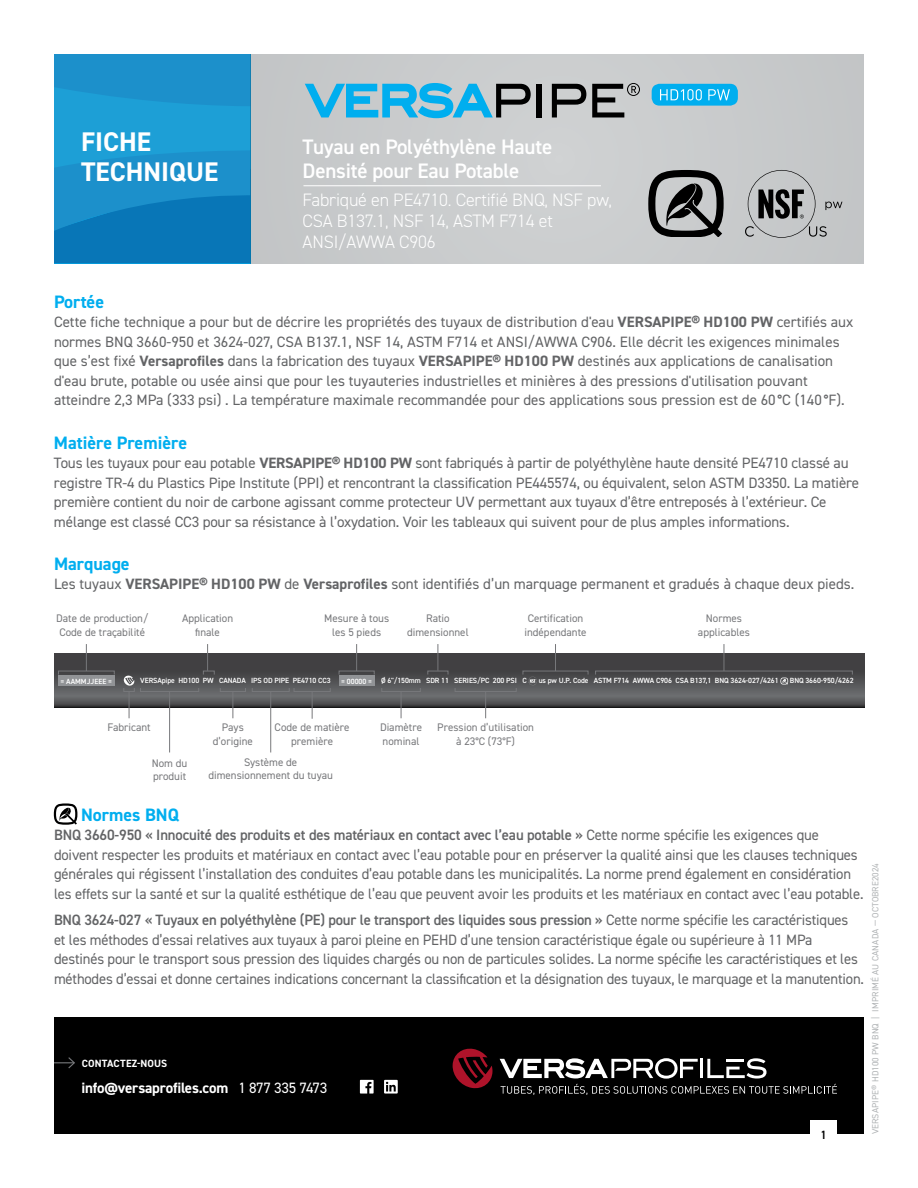
<style>
.page{position:relative;width:918px;height:1188px;background:#fff}
.page>*{position:absolute;margin:0;border:0;box-sizing:border-box;transform-origin:0 0}
.t1{font:700 27px/30px "DIN2014";color:#fff}
.t2{font:600 21px/24px "DIN2014";letter-spacing:-.01em;color:#fff}
.t3{font:300 18px/21px "DIN2014";letter-spacing:-.01em;color:#fff}
.t4{font:700 18px "DIN2014";color:#00aeef}
.t5{font:15px/19.5px "DIN2014";letter-spacing:-.01em;color:#636466}
.t6{font:700 15px "DIN2014";letter-spacing:-.015em;color:#fff}
.t7{font:600 12px "DIN2014";color:#000}
.t8{font:10.95px/13.2px "DIN2014";color:#77787b;text-align:center}
.t9{font:700 10.5px "DIN2014";letter-spacing:.01em;color:#fff}
.t10{font:9px "DIN2014";letter-spacing:.01em;color:#b1b4b6}
.t11{font:600 7.5px "DIN2014";letter-spacing:-.01em;color:#fff}
.s1{font-weight:700}
.s2{font-weight:600}
.s3{font-weight:400}
</style>
<div class="page">
<div style="left:54px;top:1017px;width:810px;height:117px;background:#000"></div>
<svg style="left:452px;top:1048px;width:41px;height:41px"></svg>
<svg style="left:500px;top:1058px;width:337px;height:37px"></svg>
<svg style="left:54px;top:54px;width:197px;height:209px;background:#168cc8"></svg>
<div style="left:251px;top:54px;width:613px;height:209px;background:#c9cbcc"></div>
<hr style="left:303px;top:186px;width:298px;height:1px;background:#fff">
<svg style="left:745px;top:170px;width:97px;height:68px"></svg>
<hr style="left:32px;top:1062px;width:42px;height:1px;background:#77787b">
<svg style="left:67px;top:1057px;width:8px;height:12px"></svg>
<div style="left:28px;top:994px;width:26px;height:146px;background:#fff"></div>
<svg style="left:360px;top:1080px;width:14px;height:14px"></svg>
<svg style="left:384px;top:1080px;width:14px;height:14px"></svg>
<div style="left:810px;top:1120px;width:27px;height:28px;background:#fff"></div>
<div style="left:536px;top:84px;width:6px;height:33px;background:#000"></div>
<svg style="left:552px;top:84px;width:34px;height:33px"></svg>
<svg style="left:305px;top:83px;width:226px;height:35px"></svg>
<div style="left:652px;top:84px;width:86px;height:22px;background:#00aeef;border-radius:8px"></div>
<svg style="left:592px;top:83px;width:48px;height:34px"></svg>
<svg style="left:660px;top:89px;width:42px;height:11px"></svg>
<svg style="left:708px;top:89px;width:22px;height:11px"></svg>
<svg style="left:648px;top:170px;width:76px;height:66px"></svg>
<svg style="left:54px;top:654px;width:810px;height:54px;background:#4d4d4f"></svg>
<svg style="left:312px;top:692px;width:1px;height:27px"></svg>
<hr style="left:169px;top:692px;width:1px;height:60px;background:#77787b">
<hr style="left:270px;top:692px;width:1px;height:60px;background:#77787b">
<svg style="left:207px;top:644px;width:1px;height:27px"></svg>
<svg style="left:233px;top:692px;width:1px;height:26px"></svg>
<svg style="left:555px;top:644px;width:1px;height:27px"></svg>
<svg style="left:86px;top:644px;width:1px;height:27px"></svg>
<div style="left:58px;top:676px;width:56px;height:10px;background:#919396"></div>
<svg style="left:528px;top:677px;width:9px;height:9px"></svg>
<svg style="left:780px;top:678px;width:8px;height:7px"></svg>
<div style="left:339px;top:676px;width:35px;height:10px;background:#919396"></div>
<svg style="left:356px;top:644px;width:1px;height:27px"></svg>
<svg style="left:129px;top:692px;width:1px;height:26px"></svg>
<svg style="left:124px;top:675px;width:10px;height:11px"></svg>
<svg style="left:485px;top:692px;width:1px;height:26px"></svg>
<svg style="left:401px;top:692px;width:1px;height:26px"></svg>
<svg style="left:438px;top:644px;width:1px;height:27px"></svg>
<svg style="left:724px;top:644px;width:1px;height:27px"></svg>
<svg style="left:54px;top:803px;width:23px;height:22px"></svg>
<div style="left:595px;top:671px;width:258px;height:4px;border:1px solid #77787b"></div>
<div style="left:523px;top:671px;width:65px;height:4px;border:1px solid #77787b"></div>
<div style="left:428px;top:671px;width:20px;height:4px;border:1px solid #77787b"></div>
<div style="left:339px;top:671px;width:35px;height:4px;border:1px solid #77787b"></div>
<div style="left:124px;top:688px;width:10px;height:4px;border:1px solid #77787b"></div>
<div style="left:140px;top:688px;width:59px;height:4px;border:1px solid #77787b"></div>
<div style="left:220px;top:688px;width:26px;height:4px;border:1px solid #77787b"></div>
<div style="left:252px;top:688px;width:37px;height:4px;border:1px solid #77787b"></div>
<div style="left:294px;top:688px;width:36px;height:4px;border:1px solid #77787b"></div>
<div style="left:382px;top:688px;width:39px;height:4px;border:1px solid #77787b"></div>
<div style="left:455px;top:688px;width:61px;height:4px;border:1px solid #77787b"></div>
<div style="left:58px;top:671px;width:56px;height:4px;border:1px solid #77787b"></div>
<div style="left:203px;top:671px;width:11px;height:4px;border:1px solid #77787b"></div>
<h1 class="t1" style="left:81px;top:127px;width:139px">FICHE<br>TECHNIQUE</h1>
<h2 class="t2" style="left:303px;top:135px;width:251px">Tuyau en Polyéthylène Haute<br>Densité pour Eau Potable</h2>
<p class="t3" style="left:303px;top:189px;width:311px">Fabriqué en PE4710. Certifié BNQ, NSF pw,<br>CSA B137.1, NSF 14, ASTM F714 et<br>ANSI/AWWA C906</p>
<p class="t4" style="left:54px;top:290px;width:52px">Portée</p>
<p class="t5" style="left:54px;top:312px;width:801px">Cette fiche technique a pour but de décrire les propriétés des tuyaux de distribution d'eau <span class="s1">VERSAPIPE® HD100 PW</span> certifiés aux normes BNQ 3660-950 et 3624-027, CSA B137.1, NSF 14, ASTM F714 et ANSI/AWWA C906. Elle décrit les exigences minimales que s’est fixé <span class="s1">Versaprofiles</span> dans la fabrication des tuyaux <span class="s1">VERSAPIPE® HD100 PW</span> destinés aux applications de canalisation d'eau brute, potable ou usée ainsi que pour les tuyauteries industrielles et minières à des pressions d'utilisation pouvant atteindre 2,3 MPa (333 psi) . La température maximale recommandée pour des applications sous pression est de 60<span class="s2">°</span>C (140 <span class="s2">°</span>F).</p>
<p class="t4" style="left:54px;top:430px;width:135px">Matière Première</p>
<p class="t5" style="left:54px;top:453px;width:807px">Tous les tuyaux pour eau potable <span class="s1">VERSAPIPE® HD100 PW</span> sont fabriqués à partir de polyéthylène haute densité PE4710 classé au registre TR-4 du Plastics Pipe Institute (PPI) et rencontrant la classification PE445574, ou équivalent, selon ASTM D3350. La matière première contient du noir de carbone agissant comme protecteur UV permettant aux tuyaux d’être entreposés à l’extérieur. Ce mélange est classé CC3 pour sa résistance à l’oxydation. Voir les tableaux qui suivent pour de plus amples informations.</p>
<p class="t4" style="left:54px;top:552px;width:77px">Marquage</p>
<p class="t5" style="left:54px;top:574px;width:802px">Les tuyaux <span class="s1">VERSAPIPE® HD100 PW</span> de <span class="s1">Versaprofiles</span> sont identifiés d’un marquage permanent et gradués à chaque deux pieds.</p>
<p class="t8" style="left:56px;top:612px;width:94px;text-align:left">Date de production/<br>Code de traçabilité</p>
<p class="t8" style="left:182px;top:612px;width:53px">Application finale</p>
<p class="t8" style="left:324px;top:612px;width:67px">Mesure à tous les 5 pieds</p>
<p class="t8" style="left:524px;top:612px;width:64px">Certification indépendante</p>
<p class="t8" style="left:407px;top:612px;width:63px">Ratio dimensionnel</p>
<p class="t8" style="left:698px;top:612px;width:53px">Normes applicables</p>
<p class="t11" style="left:60px;top:676px;width:53px">= AAMMJJEEE =</p>
<p class="t11" style="left:140px;top:676px;width:192px">VERSApipe HD100 PW CANADA IPS OD PIPE PE4710 CC3</p>
<p class="t11" style="left:381px;top:676px;width:147px">Ø 6''/150mm SDR 11 SERIES/PC 200 PSI C</p>
<p class="t11" style="left:539px;top:676px;width:241px">us pw U.P. Code ASTM F714 AWWA C906 CSA B137,1 BNQ 3624-027/4261</p>
<p class="t11" style="left:790px;top:676px;width:65px">BNQ 3660-950/4262</p>
<p class="t11" style="left:341px;top:676px;width:33px">= 00000 =</p>
<p class="t8" style="left:107px;top:721px;width:45px">Fabricant</p>
<p class="t8" style="left:437px;top:721px;width:98px">Pression d’utilisation à 23°C (73°F)</p>
<p class="t8" style="left:275px;top:721px;width:76px">Code de matière première</p>
<p class="t8" style="left:380px;top:721px;width:44px;text-align:left">Diamètre nominal</p>
<p class="t8" style="left:213px;top:721px;width:42px">Pays d’origine</p>
<p class="t8" style="left:152px;top:756px;width:37px;text-align:left">Nom du produit</p>
<p class="t8" style="left:208px;top:756px;width:126px">Système de dimensionnement du tuyau</p>
<p class="t4" style="left:81px;top:803px;width:100px">Normes BNQ</p>
<p class="t5" style="left:54px;top:825px;width:811px"><span class="s2">BNQ 3660-950 « Innocuité des produits et des matériaux en contact avec l’eau potable »</span> Cette norme spécifie les exigences que doivent respecter les produits et matériaux en contact avec l’eau potable pour en préserver la qualité ainsi que les clauses techniques générales qui régissent l’installation des conduites d’eau potable dans les municipalités. La norme prend également en considération les effets sur la santé et sur la qualité esthétique de l’eau que peuvent avoir les produits et les matériaux en contact avec l’eau potable.</p>
<p class="t5" style="left:54px;top:910px;width:812px"><span class="s2">BNQ 3624-027 « Tuyaux en polyéthylène (PE) pour le transport des liquides sous pression »</span> Cette norme spécifie les caractéristiques<br>et les méthodes d’essai relatives aux tuyaux à paroi pleine en PEHD d’une tension caractéristique égale ou supérieure à 11 MPa destinés pour le transport sous pression des liquides chargés ou non de particules solides. La norme spécifie les caractéristiques et les méthodes d’essai et donne certaines indications concernant la classification et la désignation des tuyaux, le marquage et la manutention.</p>
<p class="t10" style="left:870px;top:1134px;width:273px;rotate:-90deg">VERSAPIPE® HD100 PW BNQ | IMPRIMÉ AU CANADA — OCTOBRE2024</p>
<p class="t9" style="left:82px;top:1056px;width:87px">CONTACTEZ-NOUS</p>
<p class="t6" style="left:82px;top:1078px;width:247px">info@versaprofiles.com <span class="s3">1 877 335 7473</span></p>
<p class="t7" style="left:820px;top:1127px;width:8px">1</p>
</div>
